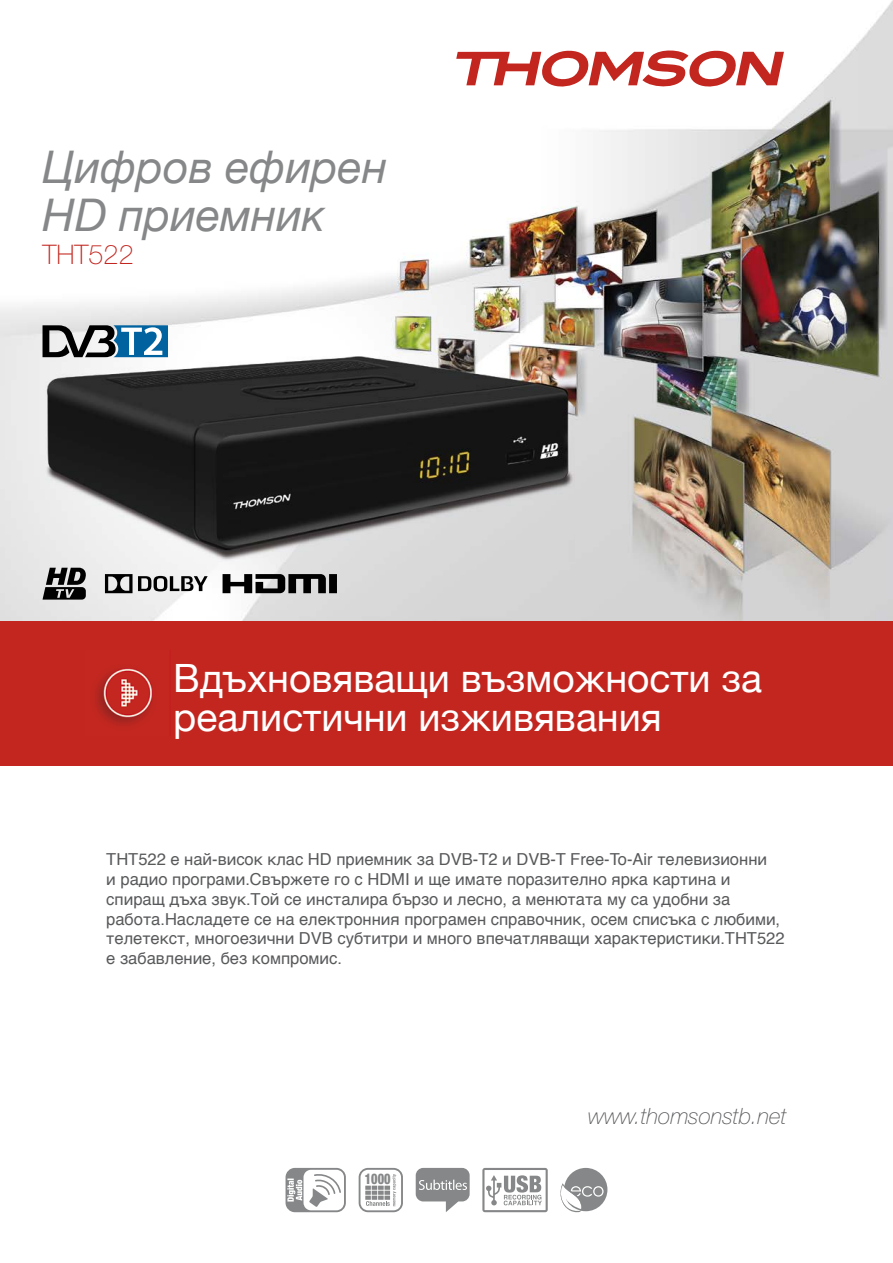
<style>
.page{position:relative;width:893px;height:1263px;background:#fff}
.page>*{position:absolute;margin:0;border:0;box-sizing:border-box;transform-origin:0 0}
.t1{font:italic 45px/48px "Helvetica Neue";color:#868788}
.t2{font:39px/39px "Helvetica Neue";color:#fff}
.t3{font:100 27px "Helvetica Neue CE";color:#c3261f}
.t4{font:italic 100 22.5px "Helvetica Neue CE";color:#58595b}
.t5{font:16.5px/19.8px "Helvetica";color:#58595b}
.t6{font:900 condensed 14.7px "Helvetica Neue LT Std";color:#868788;scale:.84 1}
</style>
<div class="page">
<img style="left:0;top:0;width:893px;height:766px">
<div style="left:0;top:621px;width:893px;height:144px;background:#c3261f"></div>
<svg style="left:456px;top:49px;width:328px;height:41px"></svg>
<svg style="left:416px;top:1168px;width:54px;height:44px"></svg>
<svg style="left:286px;top:1168px;width:60px;height:44px"></svg>
<svg style="left:359px;top:1168px;width:44px;height:44px"></svg>
<svg style="left:482px;top:1168px;width:66px;height:44px"></svg>
<svg style="left:560px;top:1168px;width:47px;height:45px"></svg>
<img style="left:45px;top:357px;width:529px;height:204px">
<svg style="left:43px;top:568px;width:43px;height:32px"></svg>
<svg style="left:105px;top:574px;width:103px;height:19px"></svg>
<svg style="left:223px;top:574px;width:114px;height:19px;background:#535353"></svg>
<img style="left:96px;top:668px;width:57px;height:57px">
<svg style="left:43px;top:325px;width:125px;height:32px"></svg>
<h1 class="t1" style="left:43px;top:146px;width:346px">Цифров ефирен<br>HD приемник</h1>
<h3 class="t3" style="left:43px;top:239px;width:93px">THT522</h3>
<h2 class="t2" style="left:173px;top:661px;width:590px">Вдъхновяващи възможности за реалистични изживявания</h2>
<p class="t5" style="left:106px;top:850px;width:680px">THT522 е най-висок клас HD приемник за DVB-T2 и DVB-T Free-To-Air телевизионни<br>и радио програми.Свържете го с HDMI и ще имате поразително ярка картина и спиращ дъха звук.Той се инсталира бързо и лесно, а менютата му са удобни за работа.Насладете се на електронния програмен справочник, осем списъка с любими, телетекст, многоезични DVB субтитри и много впечатляващи характеристики.THT522 е забавление, без компромис.</p>
<p class="t6" style="left:365px;top:1170px;width:32px">1000</p>
<h3 class="t4" style="left:588px;top:1102px;width:200px">www.thomsonstb.net</h3>
</div>
